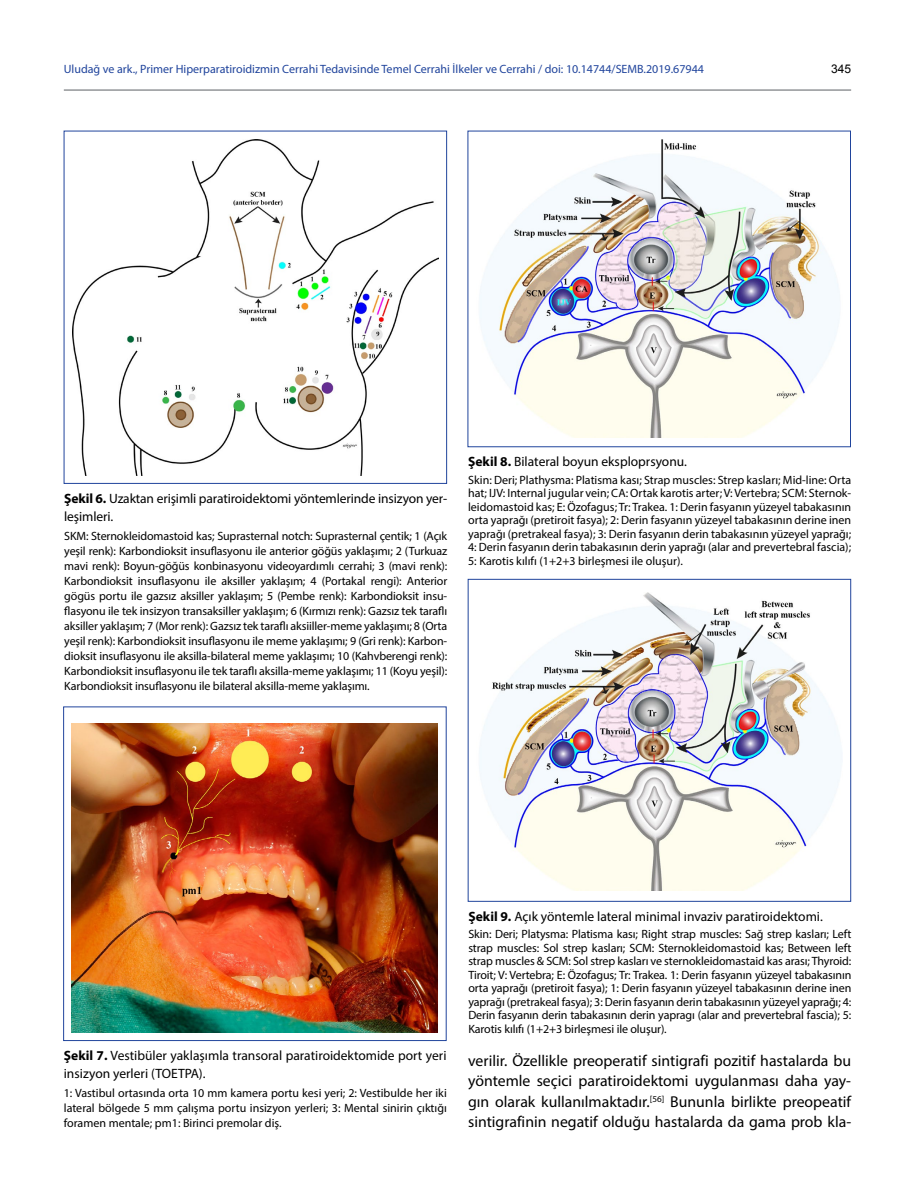
<style>
.page{position:relative;width:915px;height:1191px;background:#fff}
.page>*{position:absolute;margin:0;border:0;box-sizing:border-box;transform-origin:0 0}
.t1{font:15.75px/20.4px "Myriad Pro";color:#000;text-align:justify}
.t2{font:13.5px/18px "Myriad Pro";color:#000}
.t3{font:12px/13.5px "Myriad Pro";letter-spacing:-.005em;color:#000;text-align:justify}
.t4{font:12px "Myriad Pro";color:#20449c}
.t5{font:12px "Arial";color:#000}
.s1{font-weight:700}
</style>
<div class="page">
<hr style="left:64px;top:89px;width:786px;height:2px;background:#939598">
<img style="left:72px;top:724px;width:366px;height:308px">
<img style="left:480px;top:140px;width:360px;height:297px">
<img style="left:479px;top:592px;width:363px;height:298px">
<img style="left:72px;top:139px;width:366px;height:336px">
<p class="t4" style="left:64px;top:61px;width:641px">Uludağ ve ark., Primer Hiperparatiroidizmin Cerrahi Tedavisinde Temel Cerrahi İlkeler ve Cerrahi / doi: 10.14744/SEMB.2019.67944</p>
<p class="t5" style="left:830px;top:60px;width:22px">345</p>
<p class="t2" style="left:64px;top:489px;width:384px"><span class="s1">Şekil 6.</span> Uzaktan erişimli paratiroidektomi yöntemlerinde insizyon yer&shy;leşimleri.</p>
<p class="t3" style="left:64px;top:528px;width:384px;line-height:15px">SKM: Sternokleidomastoid kas; Suprasternal notch: Suprasternal çentik; 1 (Açık yeşil renk): Karbondioksit insuflasyonu ile anterior göğüs yaklaşımı; 2 (Turkuaz mavi renk): Boyun-göğüs konbinasyonu videoyardımlı cerrahi; 3 (mavi renk):<br>Karbondioksit insuflasyonu ile aksiller yaklaşım; 4 (Portakal rengi): Anterior gögüs portu ile gazsız aksiller yaklaşım; 5 (Pembe renk): Karbondioksit insu&shy;flasyonu ile tek insizyon transaksiller yaklaşım; 6 (Kırmızı renk): Gazsız tek taraflı aksiller yaklaşım; 7 (Mor renk): Gazsız tek taraflı aksiiller-meme yaklaşımı; 8 (Orta yeşil renk): Karbondioksit insuflasyonu ile meme yaklaşımı; 9 (Gri renk): Karbon&shy;dioksit insuflasyonu ile aksilla-bilateral meme yaklaşımı; 10 (Kahvberengi renk):<br>Karbondioksit insuflasyonu ile tek taraflı aksilla-meme yaklaşımı; 11 (Koyu yeşil):<br>Karbondioksit insuflasyonu ile bilateral aksilla-meme yaklaşımı.</p>
<p class="t2" style="left:468px;top:452px;width:220px"><span class="s1">Şekil 8.</span> Bilateral boyun eksploprsyonu.</p>
<p class="t3" style="left:468px;top:473px;width:384px">Skin: Deri; Plathysma: Platisma kası; Strap muscles: Strep kasları; Mid-line: Orta hat; IJV: Internal jugular vein; CA: Ortak karotis arter; V: Vertebra; SCM: Sternok&shy;leidomastoid kas; E: Özofagus; Tr: Trakea. 1: Derin fasyanın yüzeyel tabakasının orta yaprağı (pretiroit fasya); 2: Derin fasyanın yüzeyel tabakasının derine inen yaprağı (pretrakeal fasya); 3: Derin fasyanın derin tabakasının yüzeyel yaprağı; 4: Derin fasyanın derin tabakasının derin yaprağı (alar and prevertebral fascia); 5: Karotis kılıfı (1+2+3 birleşmesi ile oluşur).</p>
<p class="t2" style="left:64px;top:1046px;width:384px"><span class="s1">Şekil 7.</span> Vestibüler yaklaşımla transoral paratiroidektomide port yeri insizyon yerleri (TOETPA).</p>
<p class="t3" style="left:64px;top:1085px;width:384px;line-height:15px">1: Vastibul ortasında orta 10 mm kamera portu kesi yeri; 2: Vestibulde her iki lateral bölgede 5 mm çalışma portu insizyon yerleri; 3: Mental sinirin çıktığı foramen mentale; pm1: Birinci premolar diş.</p>
<p class="t2" style="left:468px;top:907px;width:356px"><span class="s1">Şekil 9.</span> Açık yöntemle lateral minimal invaziv paratiroidektomi.</p>
<p class="t3" style="left:468px;top:927px;width:384px">Skin: Deri; Platysma: Platisma kası; Right strap muscles: Sağ strep kasları; Left strap muscles: Sol strep kasları; SCM: Sternokleidomastoid kas; Between left strap muscles &amp; SCM: Sol strep kasları ve sternokleidomastaid kas arası; Thyroid:<br>Tiroit; V: Vertebra; E: Özofagus; Tr: Trakea. 1: Derin fasyanın yüzeyel tabakasının orta yaprağı (pretiroit fasya); 1: Derin fasyanın yüzeyel tabakasının derine inen yaprağı (pretrakeal fasya); 3: Derin fasyanın derin tabakasının yüzeyel yaprağı; 4:<br>Derin fasyanın derin tabakasının derin yapragı (alar and prevertebral fascia); 5:<br>Karotis kılıfı (1+2+3 birleşmesi ile oluşur).</p>
<p class="t1" style="left:468px;top:1050px;width:384px">verilir. Özellikle preoperatif sintigrafi pozitif hastalarda bu yöntemle seçici paratiroidektomi uygulanması daha yay&shy;gın olarak kullanılmaktadır.<sup>[56]</sup> Bununla birlikte preopeatif sintigrafinin negatif olduğu hastalarda da gama prob kla-</p>
</div>
